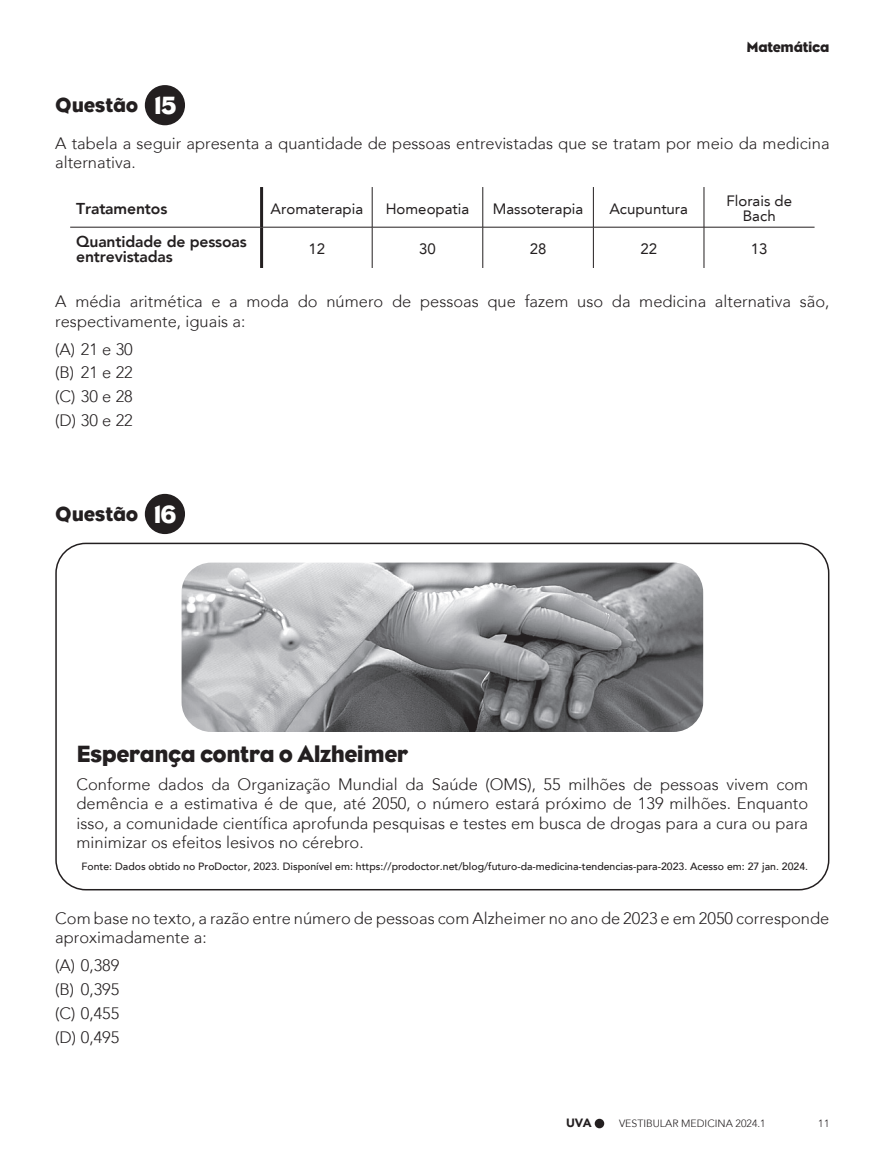
<style>
.page{position:relative;width:872px;height:1170px;background:#fff}
.page>*{position:absolute;margin:0;border:0;box-sizing:border-box;transform-origin:0 0}
.t1{font:24px "Eagle";letter-spacing:-.02em;color:#231f20}
.t2{font:21px "Eagle";letter-spacing:-.01em;color:#231f20}
.t3{font:300 16.5px/19.5px "Avenir";color:#231f20}
.t4{font:800 15.75px/15px "Avenir";letter-spacing:-.01em;color:#231f20}
.t5{font:15px/15px "Avenir";color:#231f20;text-align:center}
.t6{font:15px "Eagle";letter-spacing:-.02em;color:#231f20}
.t7{font:900 12px "Avenir";color:#231f20}
.t8{font:500 10.5px "Avenir";color:#231f20}
.t9{font:300 10.5px "Avenir";color:#231f20}
.s1{font-size:25.5px;color:#fff}
</style>
<div class="page">
<svg style="left:594px;top:1118px;width:10px;height:10px"></svg>
<div style="left:55px;top:542px;width:774px;height:348px;border:2px solid #231f20;border-radius:30px"></div>
<div style="left:145px;top:85px;width:40px;height:40px;background:#231f20;border-radius:50%"></div>
<hr style="left:372px;top:187px;width:1px;height:40px;background:#231f20">
<hr style="left:482px;top:187px;width:1px;height:40px;background:#231f20">
<hr style="left:593px;top:187px;width:1px;height:40px;background:#231f20">
<hr style="left:703px;top:187px;width:1px;height:40px;background:#231f20">
<hr style="left:70px;top:227px;width:190px;height:1px;background:#231f20">
<hr style="left:263px;top:227px;width:109px;height:1px;background:#231f20">
<hr style="left:372px;top:227px;width:111px;height:1px;background:#231f20">
<hr style="left:372px;top:227px;width:1px;height:41px;background:#231f20">
<hr style="left:483px;top:227px;width:110px;height:1px;background:#231f20">
<hr style="left:482px;top:227px;width:1px;height:41px;background:#231f20">
<hr style="left:593px;top:227px;width:111px;height:1px;background:#231f20">
<hr style="left:593px;top:227px;width:1px;height:41px;background:#231f20">
<hr style="left:704px;top:227px;width:110px;height:1px;background:#231f20">
<hr style="left:703px;top:227px;width:1px;height:41px;background:#231f20">
<hr style="left:260px;top:187px;width:3px;height:40px;background:#231f20">
<hr style="left:260px;top:227px;width:3px;height:41px;background:#231f20">
<div style="left:145px;top:494px;width:40px;height:40px;background:#231f20;border-radius:50%"></div>
<img style="left:181px;top:562px;width:522px;height:170px">
<p class="t6" style="left:746px;top:38px;width:84px">Matemática</p>
<p class="t2" style="left:55px;top:93px;width:122px">Questão <span class="s1">15</span></p>
<p class="t3" style="left:55px;top:133px;width:775px">A tabela a seguir apresenta a quantidade de pessoas entrevistadas que se tratam por meio da medicina alternativa.</p>
<p class="t4" style="left:76px;top:201px;width:93px">Tratamentos</p>
<p class="t5" style="left:270px;top:201px;width:94px">Aromaterapia</p>
<p class="t5" style="left:386px;top:201px;width:85px">Homeopatia</p>
<p class="t5" style="left:493px;top:201px;width:92px">Massoterapia</p>
<p class="t5" style="left:609px;top:201px;width:80px">Acupuntura</p>
<p class="t5" style="left:726px;top:193px;width:67px">Florais de<br>Bach</p>
<p class="t4" style="left:76px;top:234px;width:172px">Quantidade de pessoas entrevistadas</p>
<p class="t5" style="left:308px;top:241px;width:18px">12</p>
<p class="t5" style="left:419px;top:241px;width:18px">30</p>
<p class="t5" style="left:530px;top:241px;width:18px">28</p>
<p class="t5" style="left:640px;top:241px;width:18px">22</p>
<p class="t5" style="left:751px;top:241px;width:18px">13</p>
<p class="t3" style="left:55px;top:291px;width:775px">A média aritmética e a moda do número de pessoas que fazem uso da medicina alternativa são, respectivamente, iguais a:</p>
<p class="t3" style="left:55px;top:337px;width:79px;line-height:23.7px;text-align:justify">(A) 21 e 30 (B) 21 e 22 (C) 30 e 28 (D) 30 e 22</p>
<p class="t2" style="left:55px;top:502px;width:123px">Questão <span class="s1">16</span></p>
<h1 class="t1" style="left:77px;top:739px;width:333px">Esperança contra o Alzheimer</h1>
<p class="t3" style="left:77px;top:774px;width:733px;text-align:justify">Conforme dados da Organização Mundial da Saúde (OMS), 55 milhões de pessoas vivem com demência e a estimativa é de que, até 2050, o número estará próximo de 139 milhões. Enquanto isso, a comunidade científica aprofunda pesquisas e testes em busca de drogas para a cura ou para minimizar os efeitos lesivos no cérebro.</p>
<p class="t8" style="left:81px;top:860px;width:728px">Fonte: Dados obtido no ProDoctor, 2023. Disponível em: https://prodoctor.net/blog/futuro-da-medicina-tendencias-para-2023. Acesso em: 27 jan. 2024.</p>
<p class="t3" style="left:55px;top:908px;width:775px">Com base no texto, a razão entre número de pessoas com Alzheimer no ano de 2023 e em 2050 corresponde aproximadamente a:</p>
<p class="t3" style="left:55px;top:953px;width:66px;line-height:23.7px;text-align:justify">(A) 0,389 (B) 0,395 (C) 0,455 (D) 0,495</p>
<p class="t7" style="left:566px;top:1112px;width:27px">UVA</p>
<p class="t9" style="left:619px;top:1117px;width:148px">VESTIBULAR MEDICINA 2024.1</p>
<p class="t9" style="left:818px;top:1117px;width:13px">11</p>
</div>
